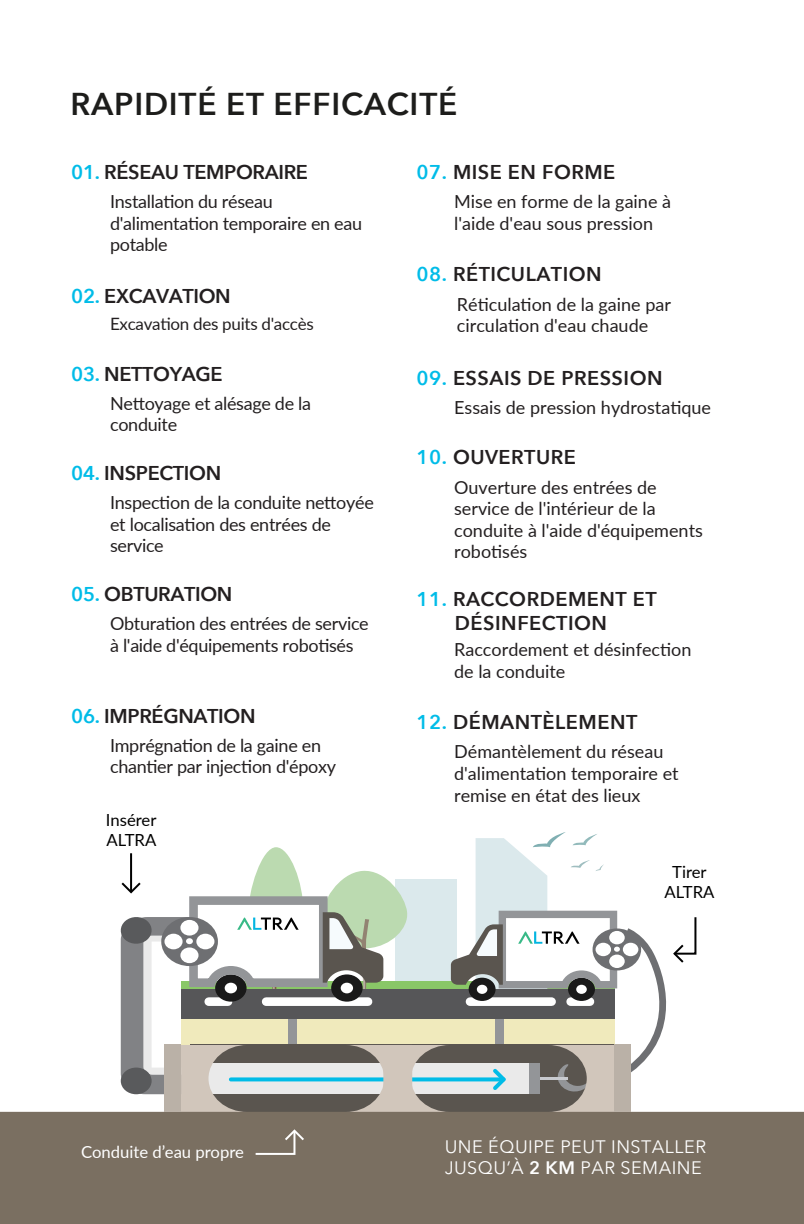
<style>
.page{position:relative;width:804px;height:1224px;background:#fff}
.page>*{position:absolute;margin:0;border:0;box-sizing:border-box;transform-origin:0 0}
.t1{font:600 31.6px "Avenir Next";letter-spacing:.025em;color:#1d1d1b}
.t2{font:600 20px/23.8px "Avenir Next";letter-spacing:.025em;color:#231f20;text-align:center}
.t3{font:600 20px "Avenir Next";letter-spacing:-.015em;color:#231f20}
.t4{font:18px/21.6px "Lato";color:#231f20}
.t5{font:18px/21.6px "Avenir Next";letter-spacing:.025em;color:#fff}
.t6{font:17px "Lato";letter-spacing:-.015em;color:#231f20}
.t7{font:16.6px/20px "Lato";color:#010101}
.t8{font:16.6px "Lato";color:#fff}
.s1{color:#00bce8}
.s2{font-weight:600}
</style>
<div class="page">
<div style="left:0;top:1112px;width:804px;height:112px;background:#7a6f61"></div>
<svg style="left:255px;top:1129px;width:49px;height:26px"></svg>
<svg style="left:119px;top:832px;width:578px;height:280px"></svg>
<h1 class="t1" style="left:71px;top:77px;width:388px">RAPIDITÉ ET EFFICACITÉ</h1>
<p class="t3" style="left:71px;top:155px;width:238px"><span class="s1">01.</span> RÉSEAU TEMPORAIRE</p>
<p class="t4" style="left:110px;top:190px;width:253px">Installation du réseau d'alimentation temporaire en eau potable</p>
<p class="t3" style="left:71px;top:278px;width:161px"><span class="s1">02.</span> EXCAVATION</p>
<p class="t6" style="left:110px;top:311px;width:205px">Excavation des puits d'accès</p>
<p class="t3" style="left:71px;top:357px;width:153px"><span class="s1">03.</span> NETTOYAGE</p>
<p class="t4" style="left:110px;top:391px;width:202px">Nettoyage et alésage de la conduite</p>
<p class="t3" style="left:71px;top:455px;width:152px"><span class="s1">04.</span> INSPECTION</p>
<p class="t4" style="left:110px;top:491px;width:265px">Inspection de la conduite nettoyée et localisation des entrées de service</p>
<p class="t3" style="left:71px;top:576px;width:163px"><span class="s1">05.</span> OBTURATION</p>
<p class="t4" style="left:110px;top:612px;width:260px">Obturation des entrées de service à l'aide d'équipements robotisés</p>
<p class="t3" style="left:71px;top:698px;width:186px"><span class="s1">06.</span> IMPRÉGNATION</p>
<p class="t4" style="left:110px;top:734px;width:227px">Imprégnation de la gaine en chantier par injection d'époxy</p>
<p class="t7" style="left:106px;top:809px;width:52px">Insérer<br>ALTRA</p>
<p class="t2" style="left:416px;top:160px;width:200px"><span class="s1">07.</span> MISE EN FORME</p>
<p class="t4" style="left:454px;top:190px;width:218px">Mise en forme de la gaine à l'aide d'eau sous pression</p>
<p class="t2" style="left:416px;top:262px;width:187px"><span class="s1">08.</span> RÉTICULATION</p>
<p class="t4" style="left:457px;top:293px;width:215px">Réticulation de la gaine par circulation d'eau chaude</p>
<p class="t2" style="left:416px;top:365px;width:247px"><span class="s1">09.</span> ESSAIS DE PRESSION</p>
<p class="t4" style="left:454px;top:396px;width:258px">Essais de pression hydrostatique</p>
<p class="t2" style="left:416px;top:445px;width:161px"><span class="s1">10.</span> OUVERTURE</p>
<p class="t4" style="left:454px;top:475px;width:250px">Ouverture des entrées de service de l'intérieur de la conduite à l'aide d'équipements robotisés</p>
<p class="t2" style="left:416px;top:586px;width:242px"><span class="s1">11.</span> RACCORDEMENT ET<br>DÉSINFECTION</p>
<p class="t4" style="left:454px;top:638px;width:239px">Raccordement et désinfection de la conduite</p>
<p class="t2" style="left:416px;top:710px;width:222px"><span class="s1">12.</span> DÉMANTÈLEMENT</p>
<p class="t4" style="left:454px;top:740px;width:226px">Démantèlement du réseau d'alimentation temporaire et remise en état des lieux</p>
<p class="t7" style="left:664px;top:861px;width:51px;text-align:center">Tirer<br>ALTRA</p>
<p class="t8" style="left:81px;top:1140px;width:164px">Conduite d’eau propre</p>
<p class="t5" style="left:444px;top:1135px;width:263px">UNE ÉQUIPE PEUT INSTALLER<br>JUSQU’À <span class="s2">2 KM</span> PAR SEMAINE</p>
</div>
